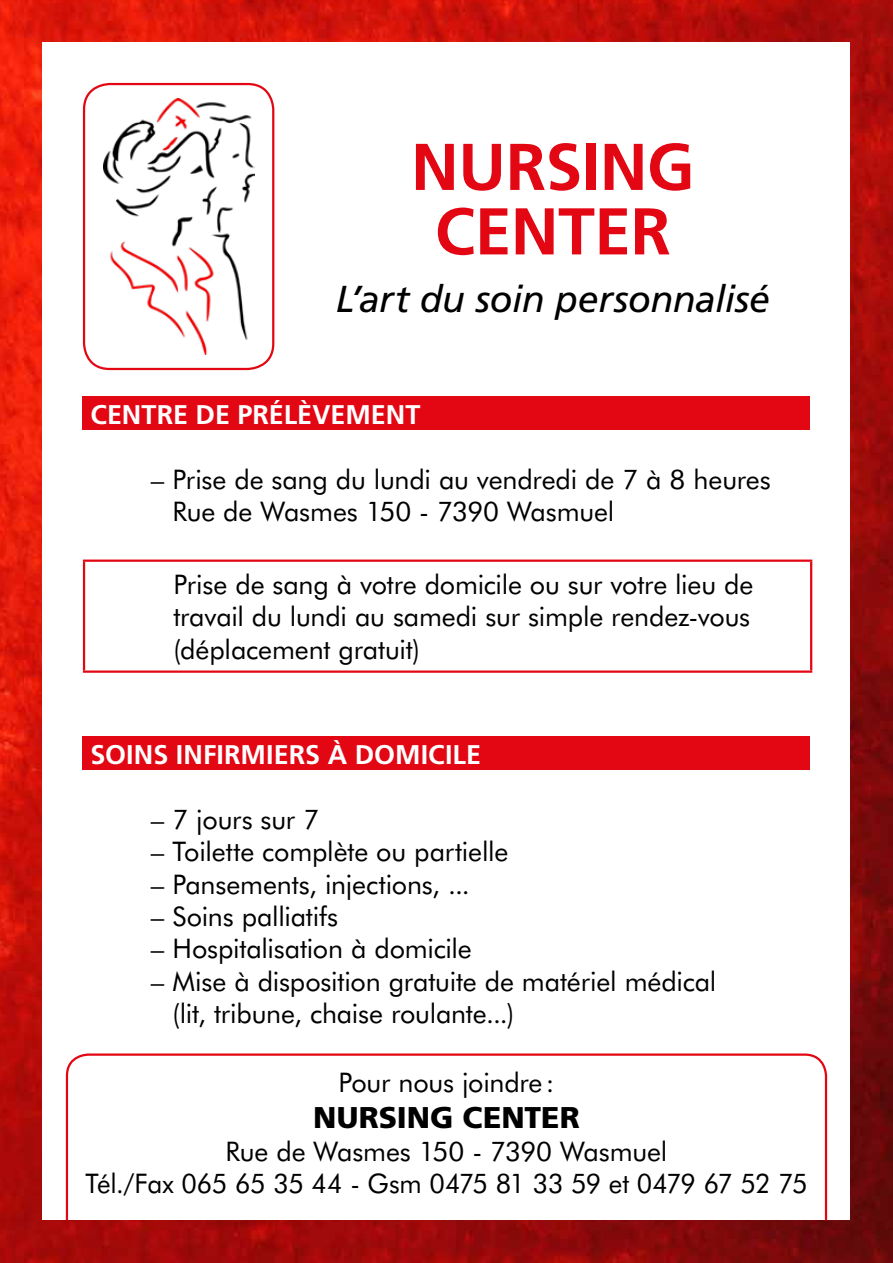
<style>
.page{position:relative;width:893px;height:1263px;background:#fff}
.page>*{position:absolute;margin:0;border:0;box-sizing:border-box;transform-origin:0 0}
.t1{font:700 66px/64.5px "Frutiger";letter-spacing:-.01em;color:#e30613;text-align:center}
.t2{font:italic 37.5px "Frutiger";letter-spacing:-.015em;color:#000}
.t3{font:900 30px "Frutiger";color:#000}
.t4{font:27px/32.4px "Futura BT";letter-spacing:-.005em;color:#000}
.t5{font:700 27px "Frutiger";color:#fff}
</style>
<div class="page">
<img style="left:0;top:0;width:893px;height:1263px">
<div style="left:43px;top:43px;width:807px;height:1177px;background:#fff"></div>
<div style="left:83px;top:396px;width:727px;height:34px;background:#e30613"></div>
<div style="left:83px;top:736px;width:727px;height:34px;background:#e30613"></div>
<hr style="left:83px;top:559px;width:729px;height:3px;background:#e30613">
<hr style="left:83px;top:562px;width:2px;height:108px;background:#e30613">
<hr style="left:810px;top:562px;width:2px;height:108px;background:#e30613">
<hr style="left:83px;top:670px;width:729px;height:3px;background:#e30613">
<img style="left:103px;top:99px;width:151px;height:255px">
<div style="left:83px;top:83px;width:191px;height:287px;border:2px solid #e30613;border-radius:26px"></div>
<svg style="left:65px;top:1053px;width:763px;height:170px"></svg>
<h1 class="t1" style="left:411px;top:134px;width:285px">NURSING<br>CENTER</h1>
<h2 class="t2" style="left:336px;top:277px;width:436px">L’art du soin personnalisé</h2>
<p class="t5" style="left:90px;top:399px;width:331px">CENTRE DE PRÉLÈVEMENT</p>
<p class="t4" style="left:172px;top:463px;width:600px;text-indent:-21px">– Prise de sang du lundi au vendredi de 7 à 8 heures<br>Rue de Wasmes 150 - 7390 Wasmuel</p>
<p class="t4" style="left:173px;top:568px;width:581px;text-align:justify">Prise de sang à votre domicile ou sur votre lieu de travail du lundi au samedi sur simple rendez-vous (déplacement gratuit)</p>
<p class="t5" style="left:90px;top:739px;width:392px">SOINS INFIRMIERS À DOMICILE</p>
<p class="t4" style="left:151px;top:803px;width:170px">– 7 jours sur 7</p>
<p class="t4" style="left:151px;top:835px;width:359px">– Toilette complète ou partielle</p>
<p class="t4" style="left:151px;top:867px;width:320px">– Pansements, injections, ...</p>
<p class="t4" style="left:151px;top:900px;width:189px">– Soins palliatifs</p>
<p class="t4" style="left:151px;top:932px;width:322px">– Hospitalisation à domicile</p>
<p class="t4" style="left:172px;top:965px;width:545px;text-indent:-21px">– Mise à disposition gratuite de matériel médical (lit, tribune, chaise roulante...)</p>
<p class="t4" style="left:338px;top:1066px;width:217px">Pour nous joindre:</p>
<p class="t3" style="left:313px;top:1100px;width:268px">NURSING CENTER</p>
<p class="t4" style="left:85px;top:1135px;width:723px;text-align:center">Rue de Wasmes 150 - 7390 Wasmuel<br>Tél./Fax 065 65 35 44 - Gsm 0475 81 33 59 et 0479 67 52 75</p>
</div>
